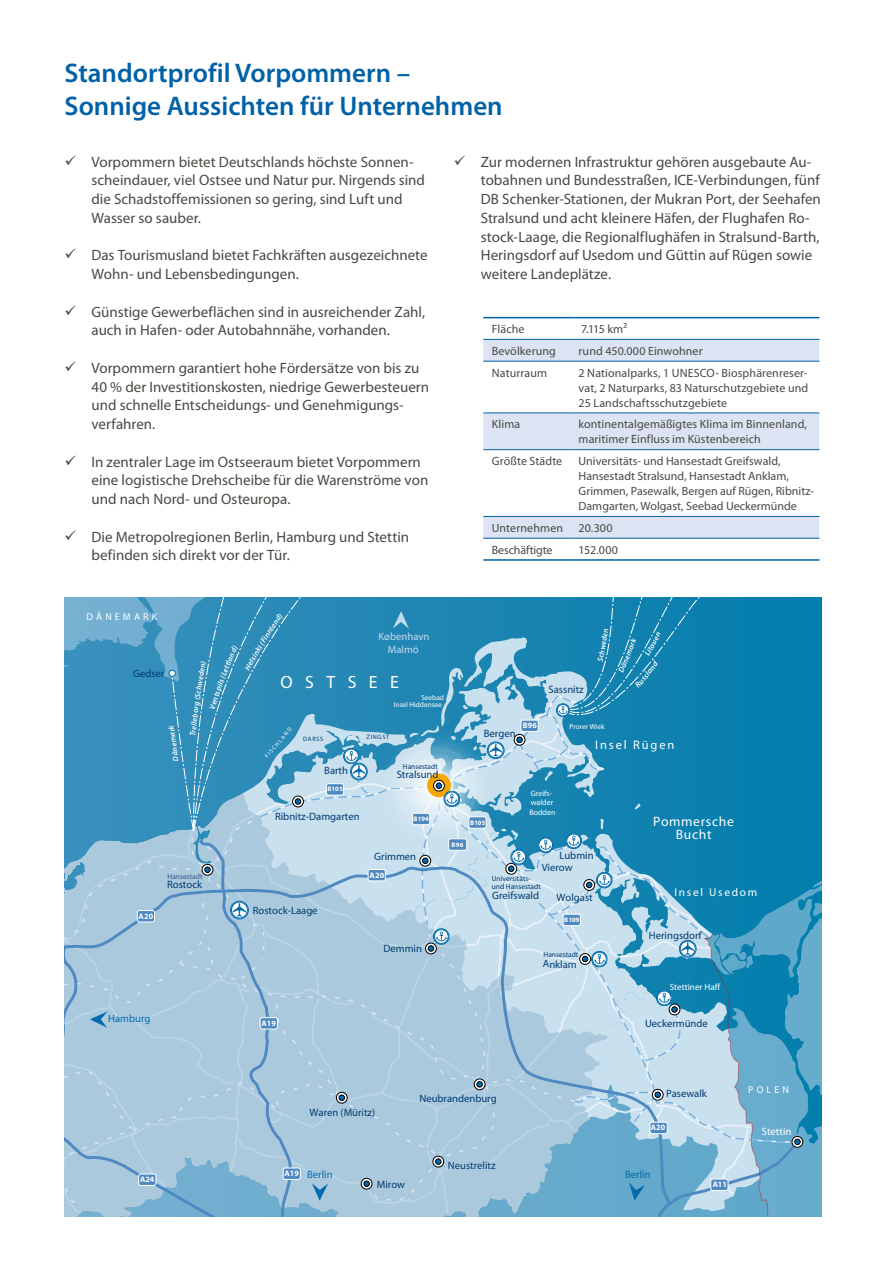
<style>
.page{position:relative;width:885px;height:1263px;background:#fff}
.page>*{position:absolute;margin:0;border:0;box-sizing:border-box;transform-origin:0 0}
.t1{font:600 27px/33px "Myriad Pro";color:#0061a7}
.t2{font:17.85px "Myriad";letter-spacing:.7em;color:#fff}
.t3{font:15px/18.8px "Myriad Pro";color:#494843}
.t4{font:13.65px "Myriad";letter-spacing:.05em;color:#fff}
.t5{font:12.45px "Myriad";letter-spacing:.15em;color:#fff}
.t6{font:12px/15px "Myriad Pro";letter-spacing:.005em;color:#494843}
.t7{font:11.4px "Myriad";letter-spacing:.15em;color:#fff}
.t8{font:10.65px/12px "Myriad";color:#003a70}
.t9{font:10.65px "Myriad";color:#006bae}
.t10{font:10.65px/12.6px "Myriad";color:#c3daec;text-align:center}
.t11{font:10.65px "Myriad";color:#fff}
.t12{font:9.9px "Myriad";letter-spacing:.315em;color:#fff}
.t13{font:9.15px "Myriad";color:#fff}
.t14{font:700 8.1px "Myriad";color:#fff}
.t15{font:7.95px/9.4px "Myriad";color:#fff}
.t16{font:italic 600 7.8px "Myriad Pro";color:#fff}
.t17{font:7.5px/7.8px "Myriad";color:#003a70}
.t18{font:7.5px "Myriad";color:#3c548f}
.t19{font:7.2px/7.2px "Myriad";color:#fff;text-align:right}
.t20{font:700 6.6px "Myriad";letter-spacing:.025em;color:#fff}
.t21{font:6.3px "Myriad";letter-spacing:.1em;color:#003a70}
.t22{font:5.7px "Myriad";color:#fff}
</style>
<div class="page">
<hr style="left:884px;top:598px;width:1px;height:580px;background:#008dbb">
<svg style="left:483px;top:340px;width:336px;height:198px"></svg>
<hr style="left:483px;top:317px;width:91px;height:1px;background:#0061a7">
<hr style="left:574px;top:317px;width:245px;height:1px;background:#0061a7">
<hr style="left:483px;top:559px;width:91px;height:2px;background:#0061a7">
<hr style="left:574px;top:559px;width:245px;height:2px;background:#0061a7">
<hr style="left:483px;top:339px;width:91px;height:1px;background:#0061a7">
<hr style="left:574px;top:339px;width:245px;height:1px;background:#0061a7">
<hr style="left:483px;top:361px;width:91px;height:1px;background:#0061a7">
<hr style="left:574px;top:361px;width:245px;height:1px;background:#0061a7">
<hr style="left:483px;top:412px;width:91px;height:1px;background:#0061a7">
<hr style="left:574px;top:412px;width:245px;height:1px;background:#0061a7">
<hr style="left:483px;top:449px;width:91px;height:1px;background:#0061a7">
<hr style="left:574px;top:449px;width:245px;height:1px;background:#0061a7">
<hr style="left:483px;top:516px;width:91px;height:1px;background:#0061a7">
<hr style="left:574px;top:516px;width:245px;height:1px;background:#0061a7">
<hr style="left:483px;top:538px;width:91px;height:1px;background:#0061a7">
<hr style="left:574px;top:538px;width:245px;height:1px;background:#0061a7">
<svg style="left:64px;top:598px;width:757px;height:619px;background:#74b1ce"></svg>
<h1 class="t1" style="left:64px;top:56px;width:439px">Standortprofil Vorpommern –<br>Sonnige Aussichten für Unternehmen</h1>
<p class="t3" style="left:91px;top:152px;width:335px;text-indent:-27px">✓ Vorpommern bietet Deutschlands höchste Sonnen&shy;scheindauer, viel Ostsee und Natur pur. Nirgends sind die Schadstoffemissionen so gering, sind Luft und Wasser so sauber.</p>
<p class="t3" style="left:91px;top:246px;width:337px;text-indent:-27px">✓ Das Tourismusland bietet Fachkräften ausgezeichnete<br>Wohn- und Lebensbedingungen.</p>
<p class="t3" style="left:64px;top:302px;width:362px;text-align:center">✓ Günstige Gewerbeflächen sind in ausreichender Zahl, auch in Hafen- oder Autobahnnähe, vorhanden.</p>
<p class="t3" style="left:91px;top:358px;width:339px;text-indent:-27px">✓ Vorpommern garantiert hohe Fördersätze von bis zu 40 % der Investitionskosten, niedrige Gewerbesteuern und schnelle Entscheidungs- und Genehmigungs&shy;verfahren.</p>
<p class="t3" style="left:91px;top:452px;width:338px;text-indent:-27px">✓ In zentraler Lage im Ostseeraum bietet Vorpommern eine logistische Drehscheibe für die Warenströme von und nach Nord- und Osteuropa.</p>
<p class="t3" style="left:91px;top:527px;width:319px;text-indent:-27px">✓ Die Metropolregionen Berlin, Hamburg und Stettin befinden sich direkt vor der Tür.</p>
<p class="t3" style="left:481px;top:152px;width:341px;text-indent:-27px">✓ Zur modernen Infrastruktur gehören ausgebaute Au&shy;tobahnen und Bundesstraßen, ICE-Verbindungen, fünf DB Schenker-Stationen, der Mukran Port, der Seehafen Stralsund und acht kleinere Häfen, der Flughafen Ro&shy;stock-Laage, die Regionalflughäfen in Stralsund-Barth, Heringsdorf auf Usedom und Güttin auf Rügen sowie weitere Landeplätze.</p>
<p class="t6" style="left:491px;top:321px;width:34px">Fläche</p>
<p class="t6" style="left:581px;top:321px;width:48px">7.115 km²</p>
<p class="t6" style="left:491px;top:343px;width:66px">Bevölkerung</p>
<p class="t6" style="left:578px;top:343px;width:126px">rund 450.000 Einwohner</p>
<p class="t6" style="left:491px;top:365px;width:57px">Naturraum</p>
<p class="t6" style="left:578px;top:365px;width:231px;text-align:justify">2 Nationalparks, 1 UNESCO- Biosphärenreser&shy;vat, 2 Naturparks, 83 Naturschutzgebiete und 25 Landschaftsschutzgebiete</p>
<p class="t6" style="left:491px;top:417px;width:30px">Klima</p>
<p class="t6" style="left:578px;top:417px;width:230px">kontinentalgemäßigtes Klima im Binnenland, maritimer Einfluss im Küstenbereich</p>
<p class="t6" style="left:491px;top:453px;width:72px">Größte Städte</p>
<p class="t6" style="left:578px;top:453px;width:237px">Universitäts- und Hansestadt Greifswald, Hansestadt Stralsund, Hansestadt Anklam, Grimmen, Pasewalk, Bergen auf Rügen, Ribnitz-Damgarten, Wolgast, Seebad Ueckermünde</p>
<p class="t6" style="left:491px;top:520px;width:73px">Unternehmen</p>
<p class="t6" style="left:578px;top:520px;width:35px">20.300</p>
<p class="t6" style="left:491px;top:542px;width:62px">Beschäftigte</p>
<p class="t6" style="left:578px;top:542px;width:41px">152.000</p>
<p class="t12" style="left:86px;top:611px;width:72px">DÄNEMARK</p>
<p class="t8" style="left:133px;top:668px;width:33px">Gedser</p>
<p class="t16" style="left:171px;top:761px;width:38px;rotate:-98deg">Dänemark</p>
<p class="t16" style="left:196px;top:675px;width:17px;rotate:-80deg">den)</p>
<p class="t16" style="left:193px;top:692px;width:19px;rotate:-81deg">chwe</p>
<p class="t16" style="left:191px;top:708px;width:17px;rotate:-82deg">rg (S</p>
<p class="t16" style="left:189px;top:723px;width:16px;rotate:-83deg">lebo</p>
<p class="t16" style="left:188px;top:736px;width:14px;rotate:-84deg">Trel</p>
<p class="t16" style="left:247px;top:659px;width:13px;rotate:-60deg">lsin</p>
<p class="t10" style="left:378px;top:631px;width:52px">København<br>Malmö</p>
<p class="t2" style="left:280px;top:673px;width:120px">OSTSEE</p>
<p class="t19" style="left:394px;top:694px;width:52px">Seebad<br>Insel Hiddensee</p>
<p class="t22" style="left:264px;top:755px;width:40px;rotate:-50deg">FISCHLAND</p>
<p class="t21" style="left:303px;top:736px;width:22px">DARSS</p>
<p class="t21" style="left:366px;top:734px;width:24px">ZINGST</p>
<p class="t8" style="left:484px;top:728px;width:33px">Bergen</p>
<p class="t14" style="left:523px;top:721px;width:16px">B96</p>
<p class="t8" style="left:548px;top:684px;width:37px">Sassnitz</p>
<p class="t19" style="left:569px;top:723px;width:37px">Prorer Wiek</p>
<p class="t5" style="left:595px;top:738px;width:81px">Insel Rügen</p>
<p class="t8" style="left:324px;top:765px;width:25px">Barth</p>
<p class="t17" style="left:403px;top:763px;width:36px">Hansestadt</p>
<p class="t8" style="left:396px;top:769px;width:43px">Stralsund</p>
<p class="t20" style="left:327px;top:786px;width:17px">B105</p>
<p class="t8" style="left:275px;top:811px;width:86px">Ribnitz-Damgarten</p>
<p class="t20" style="left:413px;top:815px;width:17px">B194</p>
<p class="t20" style="left:470px;top:819px;width:17px">B105</p>
<p class="t15" style="left:529px;top:789px;width:27px">Greifs&shy;walder<br>Bodden</p>
<p class="t4" style="left:653px;top:814px;width:82px">Pommersche</p>
<p class="t4" style="left:675px;top:828px;width:37px">Bucht</p>
<p class="t20" style="left:451px;top:841px;width:13px">B96</p>
<p class="t18" style="left:167px;top:873px;width:36px">Hansestadt</p>
<p class="t8" style="left:167px;top:879px;width:36px">Rostock</p>
<p class="t8" style="left:374px;top:850px;width:43px">Grimmen</p>
<p class="t14" style="left:369px;top:871px;width:16px">A20</p>
<p class="t8" style="left:541px;top:850px;width:53px;text-indent:18px">Lubmin<br>Vierow</p>
<p class="t17" style="left:491px;top:875px;width:50px">Universitäts&shy;und Hansestadt</p>
<p class="t8" style="left:492px;top:890px;width:48px">Greifswald</p>
<p class="t8" style="left:556px;top:891px;width:38px">Wolgast</p>
<p class="t7" style="left:674px;top:886px;width:84px">Insel Usedom</p>
<p class="t14" style="left:139px;top:912px;width:16px">A20</p>
<p class="t8" style="left:253px;top:905px;width:66px">Rostock-Laage</p>
<p class="t20" style="left:564px;top:916px;width:17px">B109</p>
<p class="t8" style="left:648px;top:930px;width:54px">Heringsdorf</p>
<p class="t8" style="left:383px;top:943px;width:40px">Demmin</p>
<p class="t17" style="left:543px;top:951px;width:36px">Hansestadt</p>
<p class="t8" style="left:543px;top:958px;width:35px;rotate:1deg">Anklam</p>
<p class="t13" style="left:669px;top:982px;width:52px">Stettiner Haff</p>
<p class="t9" style="left:108px;top:1013px;width:44px">Hamburg</p>
<p class="t14" style="left:261px;top:1019px;width:16px">A19</p>
<p class="t8" style="left:645px;top:1018px;width:64px">Ueckermünde</p>
<p class="t14" style="left:140px;top:1175px;width:16px">A24</p>
<p class="t8" style="left:309px;top:1107px;width:67px">Waren (Müritz)</p>
<p class="t8" style="left:419px;top:1092px;width:79px">Neubrandenburg</p>
<p class="t8" style="left:666px;top:1088px;width:42px">Pasewalk</p>
<p class="t14" style="left:651px;top:1123px;width:16px">A20</p>
<p class="t14" style="left:284px;top:1169px;width:16px">A19</p>
<p class="t8" style="left:448px;top:1160px;width:49px">Neustrelitz</p>
<p class="t9" style="left:307px;top:1169px;width:27px">Berlin</p>
<p class="t9" style="left:625px;top:1169px;width:27px">Berlin</p>
<p class="t8" style="left:377px;top:1179px;width:30px">Mirow</p>
<p class="t14" style="left:712px;top:1180px;width:16px">A11</p>
<p class="t12" style="left:748px;top:1084px;width:42px">POLEN</p>
<p class="t11" style="left:761px;top:1126px;width:31px">Stettin</p>
</div>
